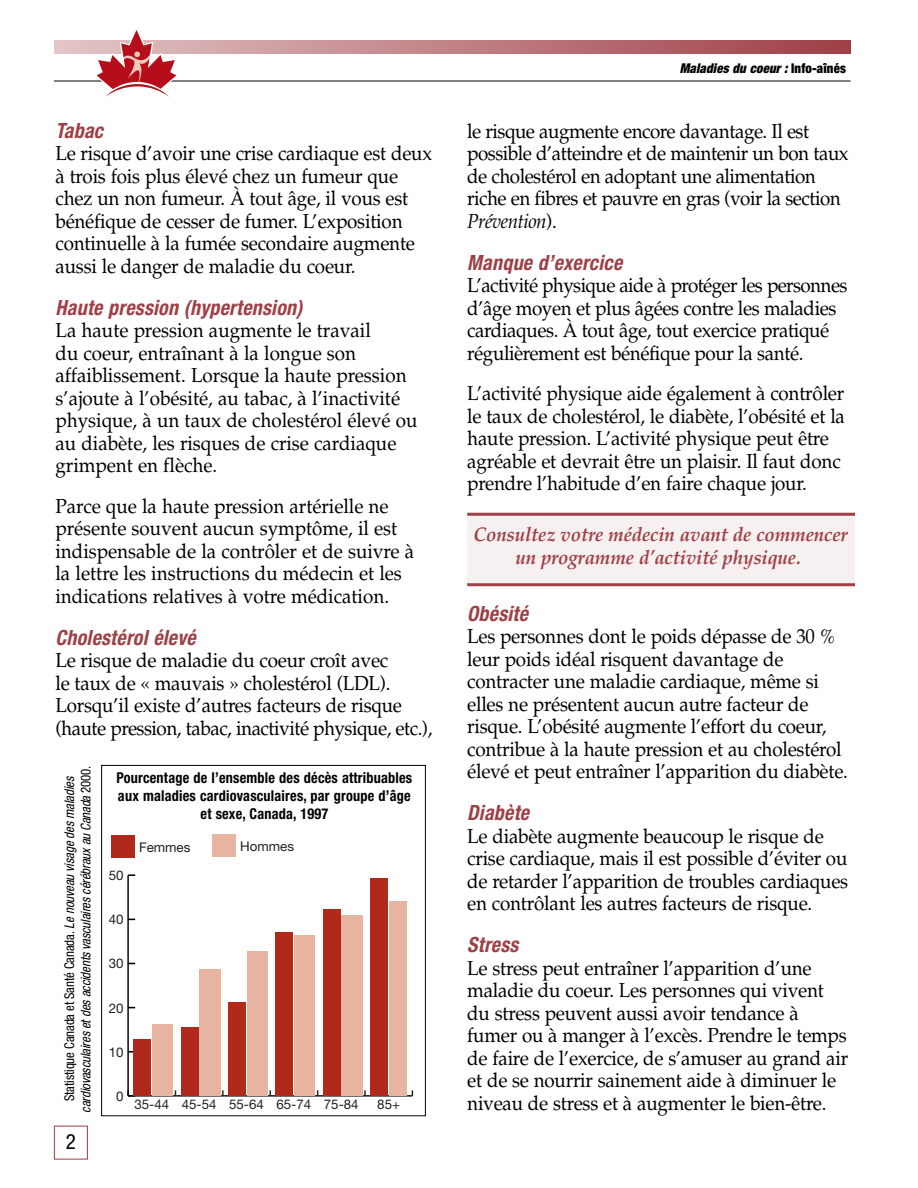
<style>
.page{position:relative;width:918px;height:1188px;background:#fff}
.page>*{position:absolute;margin:0;border:0;box-sizing:border-box;transform-origin:0 0}
.t1{font:italic 700 condensed 21px "Helvetica Neue";letter-spacing:.015em;color:#9f3f46;scale:.95 1}
.t2{font:condensed 21px "Helvetica Neue";color:#000}
.t3{font:20.25px/22.5px "Palatino";letter-spacing:-.01em;color:#000;scale:.93 1}
.t4{font:italic 700 19.8px/22.5px "Palatino";letter-spacing:-.01em;color:#9f3f46;text-align:center;scale:.95 1}
.t5{font:700 condensed 15px/18px "Helvetica Neue";letter-spacing:.015em;color:#000;text-align:center;scale:.95 1}
.t6{font:italic condensed 13.5px/16.5px "Helvetica Neue";letter-spacing:-.01em;color:#000;text-align:center;scale:.95 1}
.t7{font:italic 900 condensed 13.5px "Helvetica Neue";letter-spacing:.01em;color:#000;scale:.95 1}
.t8{font:13.35px "Helvetica Neue";color:#231f20}
.s1{font-style:normal}
.s2{font-style:italic}
</style>
<div class="page">
<div style="left:467px;top:514px;width:388px;height:71px;background:#f7f0f0"></div>
<hr style="left:467px;top:513px;width:388px;height:3px;background:#9f3f46">
<hr style="left:467px;top:583px;width:388px;height:3px;background:#9f3f46">
<div style="left:54px;top:1126px;width:34px;height:34px;border:1px solid #9f3f46"></div>
<hr style="left:128px;top:1095px;width:284px;height:2px;background:#231f20">
<hr style="left:127px;top:875px;width:2px;height:221px;background:#000">
<svg style="left:127px;top:1090px;width:7px;height:7px"></svg>
<svg style="left:128px;top:874px;width:7px;height:2px"></svg>
<div style="left:212px;top:835px;width:24px;height:22px;background:#e6b4a0"></div>
<div style="left:156px;top:1025px;width:17px;height:71px;background:#e6b4a0"></div>
<div style="left:203px;top:970px;width:17px;height:126px;background:#e6b4a0"></div>
<div style="left:250px;top:951px;width:18px;height:145px;background:#e6b4a0"></div>
<div style="left:298px;top:936px;width:17px;height:160px;background:#e6b4a0"></div>
<div style="left:345px;top:916px;width:17px;height:180px;background:#e6b4a0"></div>
<div style="left:390px;top:901px;width:17px;height:195px;background:#e6b4a0"></div>
<div style="left:111px;top:836px;width:24px;height:22px;background:#b1291a"></div>
<div style="left:134px;top:1039px;width:17px;height:57px;background:#b1291a"></div>
<div style="left:181px;top:1027px;width:17px;height:69px;background:#b1291a"></div>
<div style="left:229px;top:1003px;width:17px;height:93px;background:#b1291a"></div>
<div style="left:276px;top:932px;width:17px;height:164px;background:#b1291a"></div>
<div style="left:323px;top:909px;width:17px;height:187px;background:#b1291a"></div>
<div style="left:371px;top:879px;width:17px;height:217px;background:#b1291a"></div>
<div style="left:152px;top:1025px;width:17px;height:71px;background:#e6b4a0"></div>
<div style="left:200px;top:970px;width:17px;height:126px;background:#e6b4a0"></div>
<div style="left:247px;top:951px;width:17px;height:145px;background:#e6b4a0"></div>
<div style="left:294px;top:936px;width:18px;height:160px;background:#e6b4a0"></div>
<div style="left:342px;top:916px;width:17px;height:180px;background:#e6b4a0"></div>
<div style="left:389px;top:901px;width:17px;height:195px;background:#e6b4a0"></div>
<div style="left:101px;top:765px;width:325px;height:351px;border:1px solid #000"></div>
<hr style="left:54px;top:81px;width:796px;height:1px;background:#000">
<svg style="left:55px;top:30px;width:795px;height:67px"></svg>
<p class="t1" style="left:56px;top:123px;width:52px">Tabac</p>
<p class="t3" style="left:56px;top:142px;width:407px">Le risque d’avoir une crise cardiaque est deux à trois fois plus élevé chez un fumeur que chez un non fumeur. À tout âge, il vous est bénéfique de cesser de fumer. L’exposition continuelle à la fumée secondaire augmente aussi le danger de maladie du coeur.</p>
<p class="t1" style="left:56px;top:300px;width:261px">Haute pression (hypertension)</p>
<p class="t3" style="left:56px;top:319px;width:391px">La haute pression augmente le travail<br>du coeur, entraînant à la longue son affaiblissement. Lorsque la haute pression s’ajoute à l’obésité, au tabac, à l’inactivité physique, à un taux de cholestérol élevé ou au diabète, les risques de crise cardiaque grimpent en flèche.</p>
<p class="t3" style="left:56px;top:495px;width:387px">Parce que la haute pression artérielle ne présente souvent aucun symptôme, il est indispensable de la contrôler et de suivre à la lettre les instructions du médecin et les indications relatives à votre médication.</p>
<p class="t1" style="left:56px;top:630px;width:149px">Cholestérol élevé</p>
<p class="t3" style="left:56px;top:649px;width:407px">Le risque de maladie du coeur croît avec<br>le taux de « mauvais » cholestérol (LDL).<br>Lorsqu’il existe d’autres facteurs de risque (haute pression, tabac, inactivité physique, etc.),</p>
<p class="t6" style="left:62px;top:1113px;width:367px;rotate:-90deg"><span class="s1">Statistique Canada et Santé Canada.</span> Le nouveau visage des maladies cardiovasculaires et des accidents vasculaires cérébraux au Canada <span class="s1">2000.</span></p>
<p class="t2" style="left:66px;top:1134px;width:12px">2</p>
<p class="t5" style="left:116px;top:770px;width:313px">Pourcentage de l’ensemble des décès attribuables aux maladies cardiovasculaires, par groupe d’âge et sexe, Canada, 1997</p>
<p class="t8" style="left:109px;top:871px;width:16px">50</p>
<p class="t8" style="left:109px;top:915px;width:16px">40</p>
<p class="t8" style="left:109px;top:959px;width:16px">30</p>
<p class="t8" style="left:139px;top:842px;width:53px">Femmes</p>
<p class="t8" style="left:240px;top:841px;width:55px">Hommes</p>
<p class="t8" style="left:109px;top:1003px;width:16px">20</p>
<p class="t8" style="left:109px;top:1047px;width:16px">10</p>
<p class="t8" style="left:116px;top:1091px;width:9px">0</p>
<p class="t8" style="left:134px;top:1100px;width:226px">35-44 45-54 55-64 65-74 75-84</p>
<p class="t8" style="left:377px;top:1100px;width:24px">85+</p>
<p class="t7" style="left:680px;top:63px;width:176px">Maladies du coeur : <span class="s1">Info-aînés</span></p>
<p class="t3" style="left:467px;top:120px;width:412px">le risque augmente encore davantage. Il est possible d’atteindre et de maintenir un bon taux de cholestérol en adoptant une alimentation riche en fibres et pauvre en gras (voir la section <span class="s2">Prévention</span>).</p>
<p class="t1" style="left:467px;top:255px;width:165px">Manque d’exercice</p>
<p class="t3" style="left:467px;top:274px;width:410px">L’activité physique aide à protéger les personnes d’âge moyen et plus âgées contre les maladies cardiaques. À tout âge, tout exercice pratiqué régulièrement est bénéfique pour la santé.</p>
<p class="t3" style="left:467px;top:382px;width:408px">L’activité physique aide également à contrôler le taux de cholestérol, le diabète, l’obésité et la haute pression. L’activité physique peut être agréable et devrait être un plaisir. Il faut donc prendre l’habitude d’en faire chaque jour.</p>
<p class="t4" style="left:473px;top:526px;width:396px">Consultez votre médecin avant de commencer un programme d’activité physique.</p>
<p class="t1" style="left:467px;top:606px;width:65px">Obésité</p>
<p class="t3" style="left:467px;top:625px;width:411px">Les personnes dont le poids dépasse de 30 % leur poids idéal risquent davantage de contracter une maladie cardiaque, même si elles ne présentent aucun autre facteur de risque. L’obésité augmente l’effort du coeur, contribue à la haute pression et au cholestérol élevé et peut entraîner l’apparition du diabète.</p>
<p class="t1" style="left:467px;top:805px;width:67px">Diabète</p>
<p class="t3" style="left:467px;top:825px;width:411px">Le diabète augmente beaucoup le risque de crise cardiaque, mais il est possible d’éviter ou de retarder l’apparition de troubles cardiaques en contrôlant les autres facteurs de risque.</p>
<p class="t1" style="left:467px;top:937px;width:55px">Stress</p>
<p class="t3" style="left:467px;top:957px;width:411px">Le stress peut entraîner l’apparition d’une maladie du coeur. Les personnes qui vivent du stress peuvent aussi avoir tendance à fumer ou à manger à l’excès. Prendre le temps de faire de l’exercice, de s’amuser au grand air et de se nourrir sainement aide à diminuer le niveau de stress et à augmenter le bien-être.</p>
</div>
